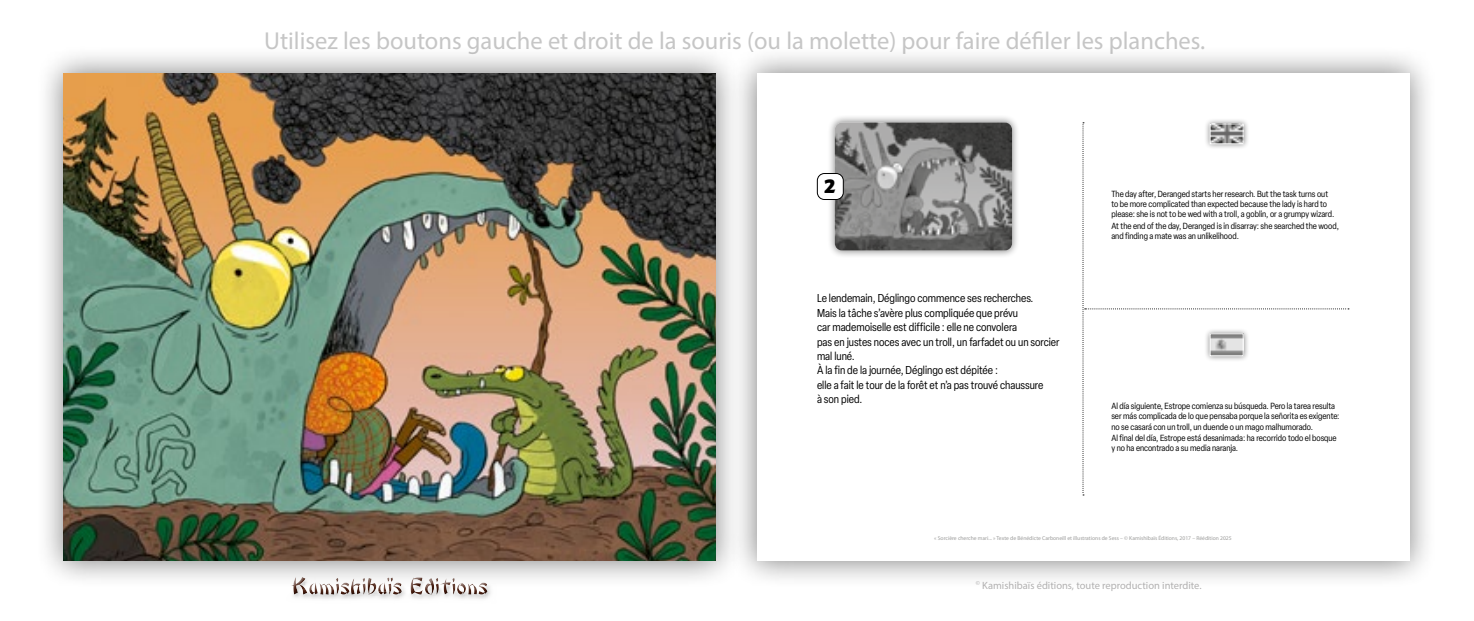
<style>
.page{position:relative;width:1474px;height:621px;background:#fff}
.page>*{position:absolute;margin:0;border:0;box-sizing:border-box;transform-origin:0 0}
.t1{font:24.5px "Myriad Pro";color:#c6c6c6}
.t2{font:900 21.88px "Goudy Sans Std";color:#000}
.t3{font:condensed 11.2px/14.3px "Elza";color:#000}
.t4{font:10.5px "Myriad Pro";color:#b3b2b2}
.t5{font:condensed 8.75px/10px "Elza";color:#000}
.t6{font:5.6px "Myriad Pro";color:#9d9d9c}
</style>
<div class="page">
<div style="left:284px;top:577px;width:216px;height:29px;background:#000;opacity:.75"></div>
<div style="left:729px;top:45px;width:707px;height:543px;background:#000;opacity:.5"></div>
<div style="left:756px;top:73px;width:653px;height:487px;background:#fff"></div>
<svg style="left:1082px;top:122px;width:266px;height:373px"></svg>
<div style="left:1203px;top:117px;width:46px;height:33px;background:#000;opacity:.5"></div>
<img style="left:1211px;top:125px;width:30px;height:17px">
<div style="left:1209px;top:123px;width:34px;height:21px;border:1px solid #fff"></div>
<div style="left:1203px;top:327px;width:46px;height:35px;background:#000;opacity:.5"></div>
<img style="left:1211px;top:335px;width:30px;height:19px">
<div style="left:1209px;top:333px;width:34px;height:23px;border:1px solid #fff"></div>
<div style="left:827px;top:114px;width:193px;height:144px;background:#000;opacity:.5"></div>
<img style="left:834px;top:122px;width:178px;height:128px">
<div style="left:817px;top:173px;width:26px;height:26px;background:#fff;border-radius:7px"></div>
<div style="left:817px;top:173px;width:26px;height:26px;border:1px solid #000;border-radius:7px"></div>
<div style="left:35px;top:45px;width:707px;height:543px;background:#000;opacity:.5"></div>
<img style="left:63px;top:73px;width:652px;height:487px">
<h1 class="t1" style="left:264px;top:26px;width:942px">Utilisez les boutons gauche et droit de la souris (ou la molette) pour faire défiler les planches.</h1>
<h2 class="t2" style="left:824px;top:173px;width:13px">2</h2>
<p class="t3" style="left:817px;top:291px;width:244px">Le lendemain, Déglingo commence ses recherches.<br>Mais la tâche s’avère plus compliquée que prévu<br>car mademoiselle est difficile : elle ne convolera<br>pas en justes noces avec un troll, un farfadet ou un sorcier mal luné.<br>À la fin de la journée, Déglingo est dépitée :<br>elle a fait le tour de la forêt et n’a pas trouvé chaussure<br>à son pied.</p>
<p class="t5" style="left:1111px;top:189px;width:224px">The day after, Deranged starts her research. But the task turns out to be more complicated than expected because the lady is hard to please: she is not to be wed with a troll, a goblin, or a grumpy wizard.</p>
<p class="t5" style="left:1111px;top:220px;width:229px">At the end of the day, Deranged is in disarray: she searched the wood, and finding a mate was an unlikelihood.</p>
<p class="t5" style="left:1111px;top:401px;width:230px">Al día siguiente, Estrope comienza su búsqueda. Pero la tarea resulta ser más complicada de lo que pensaba porque la señorita es exigente: no se casará con un troll, un duende o un mago malhumorado.</p>
<p class="t5" style="left:1111px;top:432px;width:227px">Al final del día, Estrope está desanimada: ha recorrido todo el bosque y no ha encontrado a su media naranja.</p>
<p class="t6" style="left:934px;top:534px;width:299px">« Sorcière cherche mari... » Texte de Bénédicte Carboneill et illustrations de Sess – © Kamishibaïs Éditions, 2017 – Réédition 2025</p>
<p class="t4" style="left:975px;top:578px;width:227px"><sup>©</sup> Kamishibaïs éditions, toute reproduction interdite.</p>
</div>
